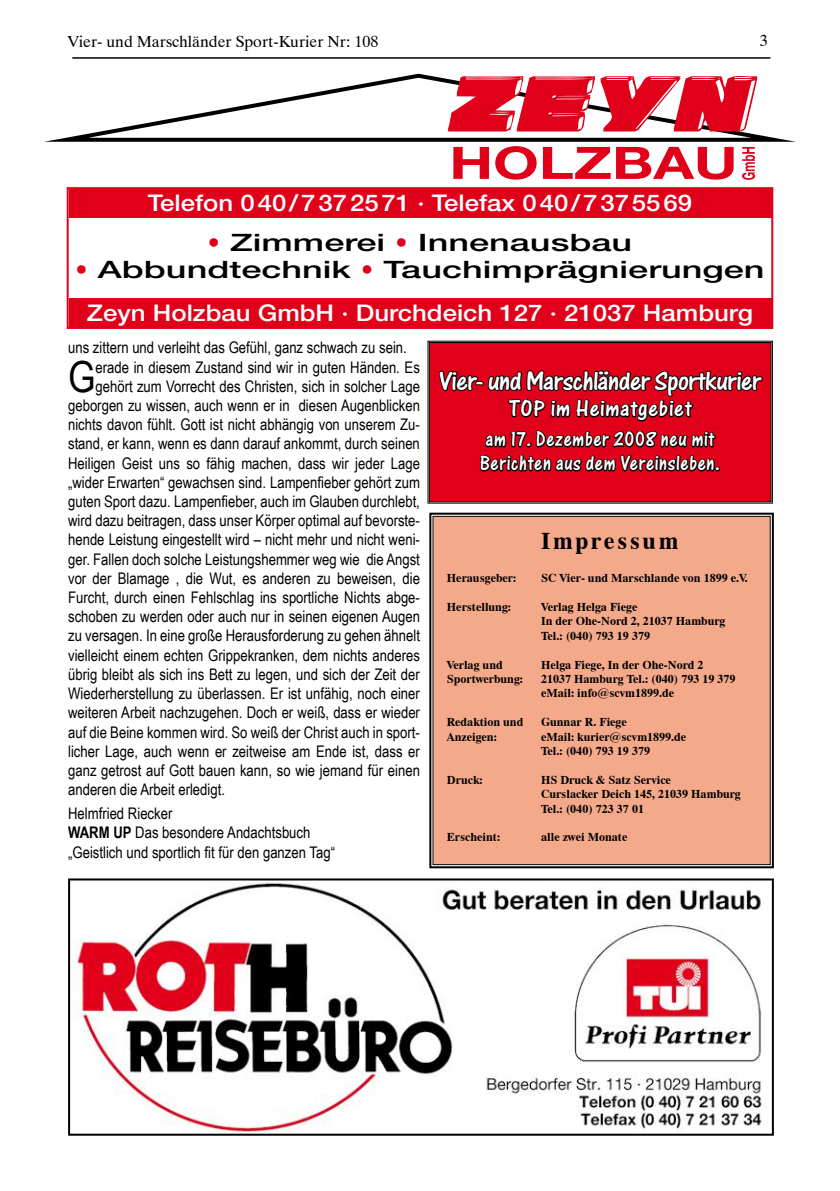
<style>
.page{position:relative;width:840px;height:1191px;background:#fff}
.page>*{position:absolute;margin:0;border:0;box-sizing:border-box;transform-origin:0 0}
.t1{font:42.8px "Arial Narrow";color:#000}
.t2{font:28px "One Stroke Script Let Plain";letter-spacing:-.02em;color:#fff}
.t3{font:500 24px "Helvetica Neue";color:#000;scale:1.5 1}
.t4{font:24px "One Stroke Script Let Plain";letter-spacing:.03em;color:#fff}
.t5{font:700 24px "Dutch 801 BT";letter-spacing:.1em;color:#000}
.t6{font:500 23px "Helvetica Neue";color:#fff;scale:1.12 1}
.t7{font:22px/24px "One Stroke Script Let Plain";letter-spacing:.03em;color:#fff;scale:.91 1}
.t8{font:16px/19.2px "Arial Narrow";color:#000}
.t9{font:16px "Dutch 801 BT";color:#000}
.t10{font:700 12px/14.4px "Dutch 801 BT";color:#000}
.s1{color:#e1001a}
.s2{font-weight:700}
</style>
<div class="page">
<hr style="left:72px;top:57px;width:698px;height:2px;background:#000">
<div style="left:429px;top:512px;width:345px;height:357px;background:#f4a98a"></div>
<svg style="left:427px;top:340px;width:346px;height:164px;background:#b21729"></svg>
<svg style="left:437px;top:340px;width:327px;height:184px;background:#b51627"></svg>
<svg style="left:44px;top:74px;width:751px;height:68px"></svg>
<svg style="left:600px;top:74px;width:156px;height:57px"></svg>
<svg style="left:447px;top:76px;width:147px;height:55px"></svg>
<svg style="left:453px;top:147px;width:35px;height:32px"></svg>
<svg style="left:495px;top:146px;width:41px;height:34px"></svg>
<svg style="left:542px;top:147px;width:191px;height:33px"></svg>
<svg style="left:741px;top:147px;width:13px;height:33px"></svg>
<div style="left:67px;top:187px;width:705px;height:142px;border:2px solid #e1001a"></div>
<div style="left:69px;top:189px;width:701px;height:28px;background:#e1001a"></div>
<div style="left:69px;top:298px;width:701px;height:29px;background:#e1001a"></div>
<img style="left:71px;top:881px;width:691px;height:251px">
<div style="left:68px;top:878px;width:705px;height:257px;border:2px solid #000"></div>
<p class="t9" style="left:67px;top:32px;width:313px">Vier- und Marschländer Sport-Kurier Nr: 108</p>
<p class="t9" style="left:759px;top:31px;width:9px">3</p>
<h3 class="t6" style="left:148px;top:189px;width:487px">Telefon 040/7372571 · Telefax 040/7375569</h3>
<h3 class="t3" style="left:208px;top:228px;width:284px"><span class="s1">•</span> Zimmerei <span class="s1">•</span> Innenausbau</h3>
<h3 class="t3" style="left:75px;top:255px;width:460px"><span class="s1">•</span> Abbundtechnik <span class="s1">•</span> Tauchimprägnierungen</h3>
<h3 class="t6" style="left:87px;top:299px;width:596px">Zeyn Holzbau GmbH · Durchdeich 127 · 21037 Hamburg</h3>
<p class="t8" style="left:68px;top:337px;width:340px">uns zittern und verleiht das Gefühl, ganz schwach zu sein.</p>
<h1 class="t1" style="left:68px;top:345px;width:29px">G</h1>
<p class="t8" style="left:95px;top:357px;width:326px">erade in diesem Zustand sind wir in guten Händen. Es</p>
<h2 class="t2" style="left:438px;top:365px;width:324px">Vier- und Marschländer Sportkurier</h2>
<h3 class="t4" style="left:508px;top:395px;width:185px">TOP im Heimatgebiet</h3>
<h3 class="t7" style="left:480px;top:427px;width:265px">am 17. Dezember 2008 neu mit<br>Berichten aus dem Vereinsleben.</h3>
<p class="t8" style="left:95px;top:376px;width:326px">gehört zum Vorrecht des Christen, sich in solcher Lage</p>
<p class="t8" style="left:68px;top:395px;width:353px">geborgen zu wissen, auch wenn er in diesen Augenblicken</p>
<p class="t8" style="left:68px;top:414px;width:353px">nichts davon fühlt. Gott ist nicht abhängig von unserem Zu-</p>
<p class="t8" style="left:68px;top:433px;width:353px">stand, er kann, wenn es dann darauf ankommt, durch seinen</p>
<p class="t8" style="left:68px;top:453px;width:353px">Heiligen Geist uns so fähig machen, dass wir jeder Lage</p>
<p class="t8" style="left:68px;top:472px;width:353px">„wider Erwarten“ gewachsen sind. Lampenfieber gehört zum</p>
<p class="t8" style="left:68px;top:491px;width:353px">guten Sport dazu. Lampenfieber, auch im Glauben durchlebt,</p>
<p class="t8" style="left:68px;top:510px;width:353px">wird dazu beitragen, dass unser Körper optimal auf bevorste-</p>
<p class="t8" style="left:68px;top:529px;width:353px">hende Leistung eingestellt wird – nicht mehr und nicht weni-</p>
<p class="t8" style="left:68px;top:549px;width:353px">ger. Fallen doch solche Leistungshemmer weg wie die Angst</p>
<p class="t8" style="left:68px;top:568px;width:353px">vor der Blamage , die Wut, es anderen zu beweisen, die</p>
<p class="t8" style="left:68px;top:587px;width:353px">Furcht, durch einen Fehlschlag ins sportliche Nichts abge-</p>
<p class="t8" style="left:68px;top:606px;width:353px">schoben zu werden oder auch nur in seinen eigenen Augen</p>
<p class="t8" style="left:68px;top:625px;width:353px">zu versagen. In eine große Herausforderung zu gehen ähnelt</p>
<p class="t8" style="left:68px;top:645px;width:353px">vielleicht einem echten Grippekranken, dem nichts anderes</p>
<p class="t8" style="left:68px;top:664px;width:353px">übrig bleibt als sich ins Bett zu legen, und sich der Zeit der</p>
<p class="t8" style="left:68px;top:683px;width:353px">Wiederherstellung zu überlassen. Er ist unfähig, noch einer</p>
<p class="t8" style="left:68px;top:702px;width:353px">weiteren Arbeit nachzugehen. Doch er weiß, dass er wieder</p>
<p class="t8" style="left:68px;top:721px;width:353px">auf die Beine kommen wird. So weiß der Christ auch in sport-</p>
<p class="t8" style="left:68px;top:741px;width:353px">licher Lage, auch wenn er zeitweise am Ende ist, dass er</p>
<p class="t8" style="left:68px;top:760px;width:353px">ganz getrost auf Gott bauen kann, so wie jemand für einen</p>
<p class="t8" style="left:68px;top:779px;width:158px">anderen die Arbeit erledigt.</p>
<p class="t8" style="left:68px;top:803px;width:268px">Helmfried Riecker<br><span class="s2">WARM UP</span> Das besondere Andachtsbuch „Geistlich und sportlich fit für den ganzen Tag“</p>
<h3 class="t5" style="left:540px;top:526px;width:139px">Impressum</h3>
<p class="t10" style="left:446px;top:570px;width:71px">Herausgeber:</p>
<p class="t10" style="left:540px;top:570px;width:208px">SC Vier- und Marschlande von 1899 e.V.</p>
<p class="t10" style="left:446px;top:599px;width:66px">Herstellung:</p>
<p class="t10" style="left:540px;top:599px;width:186px">Verlag Helga Fiege<br>In der Ohe-Nord 2, 21037 Hamburg<br>Tel.: (040) 793 19 379</p>
<p class="t10" style="left:446px;top:657px;width:57px">Verlag und</p>
<p class="t10" style="left:540px;top:657px;width:164px">Helga Fiege, In der Ohe-Nord 2</p>
<p class="t10" style="left:446px;top:671px;width:78px">Sportwerbung:</p>
<p class="t10" style="left:540px;top:671px;width:196px">21037 Hamburg Tel.: (040) 793 19 379 eMail: info@scvm1899.de</p>
<p class="t10" style="left:446px;top:714px;width:78px">Redaktion und</p>
<p class="t10" style="left:540px;top:714px;width:87px">Gunnar R. Fiege</p>
<p class="t10" style="left:446px;top:729px;width:52px">Anzeigen:</p>
<p class="t10" style="left:540px;top:729px;width:147px">eMail: kurier@scvm1899.de<br>Tel.: (040) 793 19 379</p>
<p class="t10" style="left:446px;top:772px;width:37px">Druck:</p>
<p class="t10" style="left:540px;top:772px;width:201px">HS Druck &amp; Satz Service<br>Curslacker Deich 145, 21039 Hamburg<br>Tel.: (040) 723 37 01</p>
<p class="t10" style="left:446px;top:830px;width:55px">Erscheint:</p>
<p class="t10" style="left:540px;top:830px;width:88px">alle zwei Monate</p>
</div>
